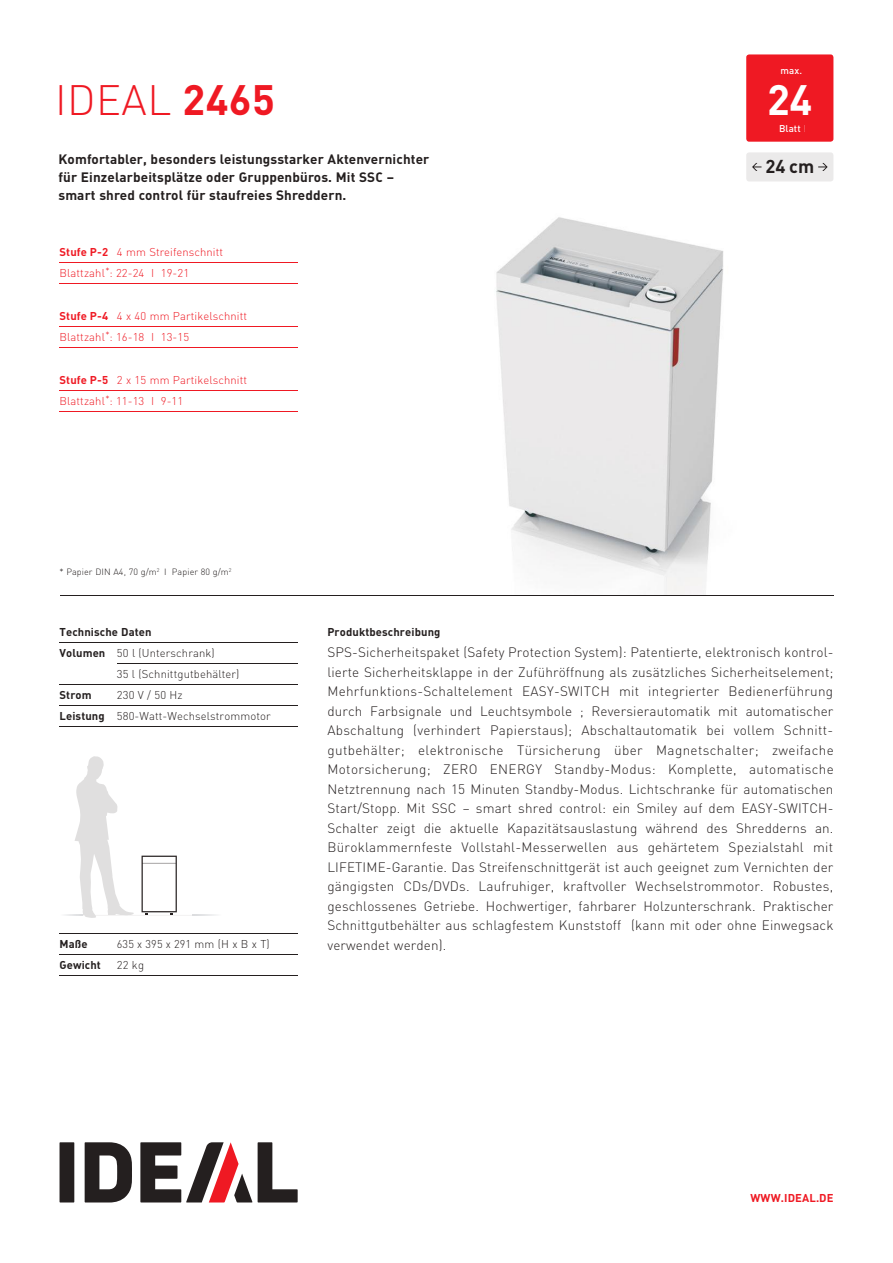
<style>
.page{position:relative;width:893px;height:1263px;background:#fff}
.page>*{position:absolute;margin:0;border:0;box-sizing:border-box;transform-origin:0 0}
.t1{font:300 42px "DIN";letter-spacing:.01em;color:#ef1923}
.t2{font:700 42px "DIN";color:#fff}
.t3{font:700 18.45px "DIN";color:#241f1f}
.t4{font:300 13.5px/19.5px "DIN";letter-spacing:.01em;color:#241f1f;text-align:justify}
.t5{font:700 13.5px/18px "DIN";letter-spacing:.01em;color:#241f1f}
.t6{font:300 11.25px/21.3px "DIN";letter-spacing:.01em;color:#ef1923}
.t7{font:300 11.25px/21.1px "DIN";letter-spacing:.01em;color:#241f1f}
.t8{font:700 11.25px "DIN";letter-spacing:.01em;color:#241f1f}
.t9{font:700 11.25px "DIN";letter-spacing:.01em;color:#ef1923}
.t10{font:500 9.75px "DIN";letter-spacing:.01em;color:#fff}
.t11{font:300 9px "DIN";letter-spacing:.01em;color:#241f1f}
.s1{font-weight:700}
</style>
<div class="page">
<div style="left:60px;top:1142px;width:14px;height:60px;background:#241f1f"></div>
<svg style="left:258px;top:1142px;width:40px;height:60px"></svg>
<svg style="left:85px;top:1142px;width:47px;height:60px"></svg>
<svg style="left:140px;top:1142px;width:112px;height:60px"></svg>
<img style="left:496px;top:181px;width:255px;height:414px">
<hr style="left:60px;top:595px;width:773px;height:1px;background:#241f1f">
<div style="left:746px;top:54px;width:87px;height:88px;background:#ef1923"></div>
<div style="left:781px;top:69px;width:20px;height:5px;background:#ef1923"></div>
<div style="left:775px;top:125px;width:29px;height:7px;background:#ef1923"></div>
<div style="left:746px;top:152px;width:87px;height:29px;background:#ebeaea;border-radius:3px"></div>
<svg style="left:752px;top:163px;width:9px;height:8px"></svg>
<svg style="left:818px;top:163px;width:10px;height:8px"></svg>
<svg style="left:192px;top:915px;width:24px;height:1px"></svg>
<svg style="left:65px;top:756px;width:127px;height:162px"></svg>
<hr style="left:60px;top:642px;width:238px;height:1px;background:#241f1f">
<hr style="left:117px;top:663px;width:181px;height:1px;background:#241f1f">
<hr style="left:60px;top:684px;width:238px;height:1px;background:#241f1f">
<hr style="left:60px;top:705px;width:238px;height:1px;background:#241f1f">
<hr style="left:60px;top:727px;width:238px;height:1px;background:#241f1f">
<hr style="left:60px;top:262px;width:238px;height:1px;background:#ef1923">
<hr style="left:60px;top:284px;width:238px;height:1px;background:#ef1923">
<hr style="left:60px;top:326px;width:238px;height:1px;background:#ef1923">
<hr style="left:60px;top:347px;width:238px;height:1px;background:#ef1923">
<hr style="left:60px;top:390px;width:238px;height:1px;background:#ef1923">
<hr style="left:60px;top:411px;width:238px;height:1px;background:#ef1923">
<hr style="left:60px;top:933px;width:238px;height:1px;background:#241f1f">
<hr style="left:60px;top:954px;width:238px;height:1px;background:#241f1f">
<hr style="left:60px;top:976px;width:238px;height:1px;background:#241f1f">
<h1 class="t1" style="left:55px;top:74px;width:221px">IDEAL <span class="s1">2465</span></h1>
<p class="t5" style="left:58px;top:150px;width:372px">Komfortabler, besonders leistungsstarker Aktenvernichter für Einzelarbeitsplätze oder Gruppenbüros. Mit SSC – smart shred control für staufreies Shreddern.</p>
<p class="t6" style="left:60px;top:241px;width:165px"><span class="s1">Stufe P-2</span> 4 mm Streifenschnitt<br>Blattzahl<sup>*</sup>: 22-24 I 19-21</p>
<p class="t6" style="left:60px;top:305px;width:189px"><span class="s1">Stufe P-4</span> 4 x 40 mm Partikelschnitt<br>Blattzahl<sup>*</sup>: 16-18 I 13-15</p>
<p class="t6" style="left:60px;top:369px;width:189px"><span class="s1">Stufe P-5</span> 2 x 15 mm Partikelschnitt<br>Blattzahl<sup>*</sup>: 11-13 I 9-11</p>
<p class="t11" style="left:60px;top:567px;width:174px">* Papier DIN A4, 70 g/m<sup>2</sup> I Papier 80 g/m<sup>2</sup></p>
<p class="t10" style="left:780px;top:65px;width:23px">max.</p>
<h1 class="t2" style="left:767px;top:72px;width:47px">24</h1>
<p class="t10" style="left:775px;top:122px;width:31px">shee s</p>
<p class="t10" style="left:779px;top:122px;width:23px">Blatt</p>
<h2 class="t3" style="left:765px;top:154px;width:51px">24 cm</h2>
<p class="t8" style="left:60px;top:624px;width:94px">Technische Daten</p>
<p class="t7" style="left:60px;top:642px;width:157px"><span class="s1">Volumen</span> 50 l (Unterschrank)</p>
<p class="t7" style="left:117px;top:663px;width:124px">35 l (Schnittgutbehälter)</p>
<p class="t8" style="left:60px;top:688px;width:34px">Strom</p>
<p class="t7" style="left:60px;top:684px;width:213px;text-indent:57px">230 V / 50 Hz<br><span class="s1">Leistung</span> 580-Watt-Wechselstrommotor</p>
<p class="t8" style="left:60px;top:937px;width:30px">Maße</p>
<p class="t7" style="left:117px;top:933px;width:154px">635 x 395 x 291 mm (H x B x T)</p>
<p class="t8" style="left:60px;top:958px;width:43px">Gewicht</p>
<p class="t7" style="left:117px;top:954px;width:29px">22 kg</p>
<p class="t8" style="left:327px;top:624px;width:115px">Produktbeschreibung</p>
<p class="t4" style="left:327px;top:642px;width:508px">SPS-Sicherheitspaket (Safety Protection System): Patentierte, elektronisch kontrol&shy;lierte Sicherheitsklappe in der Zuführöffnung als zusätzliches Sicherheitselement; Mehrfunktions-Schaltelement EASY-SWITCH mit integrierter Bedienerführung durch Farbsignale und Leuchtsymbole ; Reversierautomatik mit automatischer Abschaltung (verhindert Papierstaus); Abschaltautomatik bei vollem Schnitt&shy;gutbehälter; elektronische Türsicherung über Magnetschalter; zweifache Motorsicherung; ZERO ENERGY Standby-Modus: Komplette, automatische Netztrennung nach 15 Minuten Standby-Modus. Lichtschranke für automatischen Start/Stopp. Mit SSC – smart shred control: ein Smiley auf dem EASY-SWITCH-Schalter zeigt die aktuelle Kapazitätsauslastung während des Shredderns an.<br>Büroklammernfeste Vollstahl-Messerwellen aus gehärtetem Spezial stahl mit LIFETIME-Garantie. Das Streifenschnittgerät ist auch geeignet zum Vernichten der gängigsten CDs/DVDs. Laufruhiger, kraftvoller Wechselstrommotor. Robustes, geschlossenes Getriebe. Hochwertiger, fahrbarer Holzunterschrank. Praktischer Schnittgutbehälter aus schlagfestem Kunststoff (kann mit oder ohne Einwegsack verwendet werden).</p>
<p class="t9" style="left:750px;top:1191px;width:85px">WWW.IDEAL.DE</p>
</div>
